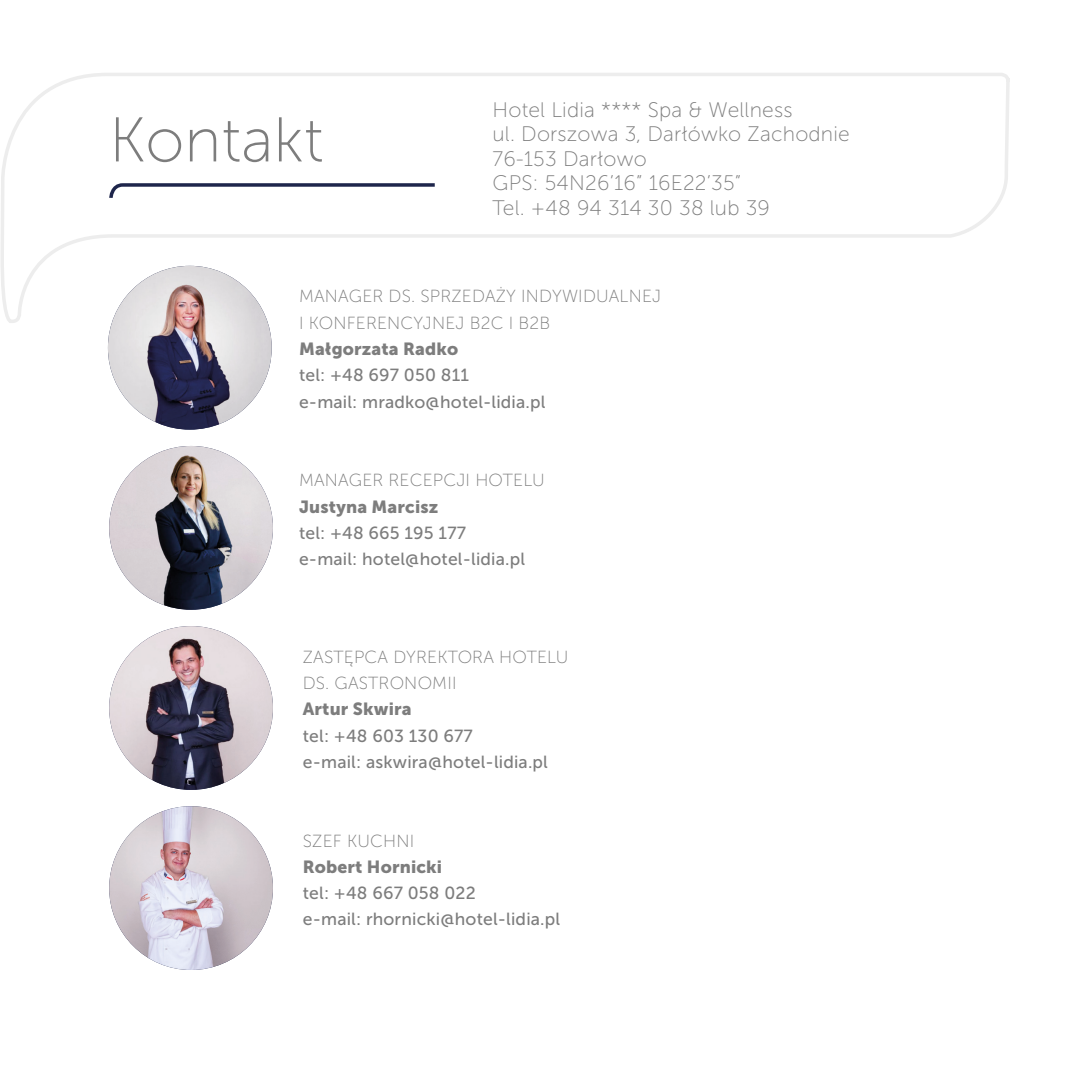
<style>
.page{position:relative;width:1072px;height:1072px;background:#fff}
.page>*{position:absolute;margin:0;border:0;box-sizing:border-box;transform-origin:0 0}
.t1{font:63px "Museo Sans 100";color:#7d7d7d}
.t2{font:21px "Museo Sans 100";letter-spacing:.01em;color:#7d7d7d}
.t3{font:17.5px "Museo Sans 500";letter-spacing:.01em;color:#7d7d7d}
.t4{font:17.5px "Museo Sans 100";letter-spacing:.01em;color:#7d7d7d}
.t5{font:17.5px "Museo Sans 900";letter-spacing:.01em;color:#7d7d7d}
</style>
<div class="page">
<svg style="left:2px;top:73px;width:1007px;height:465px"></svg>
<img style="left:108px;top:266px;width:164px;height:163px;border-radius:82px">
<img style="left:109px;top:446px;width:164px;height:163px;border-radius:82px">
<img style="left:109px;top:626px;width:164px;height:163px;border-radius:82px">
<img style="left:109px;top:806px;width:164px;height:164px;border-radius:82px">
<p class="t1" style="left:109px;top:106px;width:216px">Kontakt</p>
<p class="t2" style="left:492px;top:98px;width:301px">Hotel Lidia **** Spa &amp; Wellness</p>
<p class="t2" style="left:492px;top:123px;width:359px">ul. Dorszowa 3, Darłówko Zachodnie</p>
<p class="t2" style="left:492px;top:147px;width:156px">76-153 Darłowo</p>
<p class="t2" style="left:492px;top:172px;width:250px">GPS: 54N26’16” 16E22’35”</p>
<p class="t2" style="left:492px;top:196px;width:279px">Tel. +48 94 314 30 38 lub 39</p>
<p class="t4" style="left:299px;top:287px;width:364px">MANAGER DS. SPRZEDAŻY INDYWIDUALNEJ</p>
<p class="t4" style="left:299px;top:313px;width:253px">I KONFERENCYJNEJ B2C I B2B</p>
<p class="t5" style="left:299px;top:339px;width:161px">Małgorzata Radko</p>
<p class="t3" style="left:299px;top:365px;width:171px">tel: +48 697 050 811</p>
<p class="t3" style="left:299px;top:392px;width:248px">e-mail: mradko@hotel-lidia.pl</p>
<p class="t4" style="left:299px;top:471px;width:247px">MANAGER RECEPCJI HOTELU</p>
<p class="t5" style="left:299px;top:496px;width:141px">Justyna Marcisz</p>
<p class="t3" style="left:299px;top:523px;width:169px">tel: +48 665 195 177</p>
<p class="t3" style="left:299px;top:549px;width:228px">e-mail: hotel@hotel-lidia.pl</p>
<p class="t4" style="left:303px;top:647px;width:267px">ZASTĘPCA DYREKTORA HOTELU</p>
<p class="t4" style="left:303px;top:673px;width:155px">DS. GASTRONOMII</p>
<p class="t5" style="left:303px;top:699px;width:110px">Artur Skwira</p>
<p class="t3" style="left:303px;top:726px;width:171px">tel: +48 603 130 677</p>
<p class="t3" style="left:303px;top:752px;width:246px">e-mail: askwira@hotel-lidia.pl</p>
<p class="t4" style="left:303px;top:831px;width:113px">SZEF KUCHNI</p>
<p class="t5" style="left:303px;top:856px;width:141px">Robert Hornicki</p>
<p class="t3" style="left:303px;top:883px;width:174px">tel: +48 667 058 022</p>
<p class="t3" style="left:303px;top:909px;width:259px">e-mail: rhornicki@hotel-lidia.pl</p>
</div>
